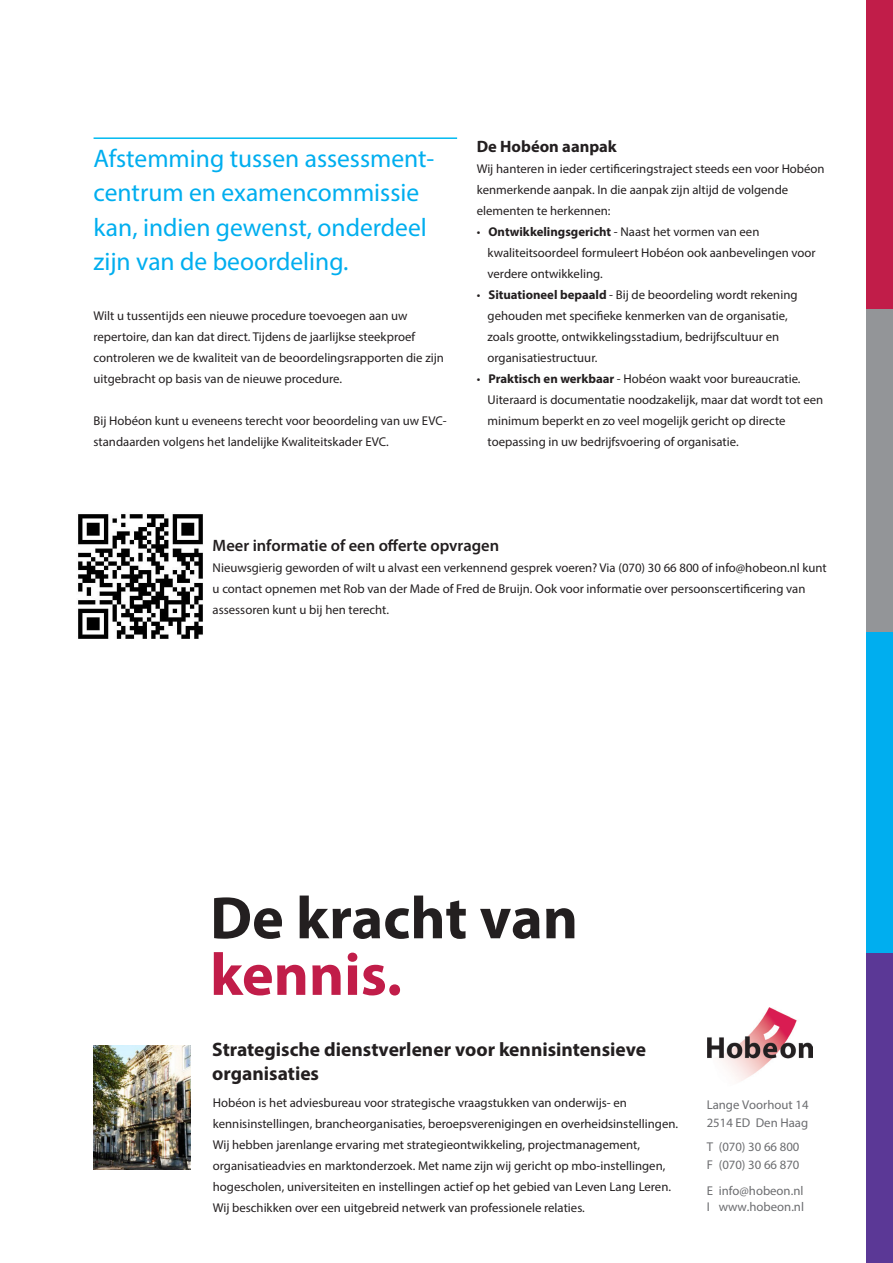
<style>
.page{position:relative;width:893px;height:1263px;background:#fff}
.page>*{position:absolute;margin:0;border:0;box-sizing:border-box;transform-origin:0 0}
.t1{font:700 60.15px "Myriad Pro";color:#231f20}
.t2{font:700 60.15px "Myriad Pro";color:#c11d49}
.Quote_blauw{font:25.5px/34.5px "Myriad Pro";color:#00aeef}
.t3{font:700 19.5px/24px "Myriad Pro";color:#231f20}
.Tussenkopje_vet{font:600 16.5px "Myriad Pro";color:#231f20}
.Platte_tekst{font:700 16.5px "Myriad Pro";color:#231f20}
.Platte_tekst-2{font:12.75px/21px "Myriad Pro";color:#231f20}
.Platte_tekst-3{font:12.75px "Myriad Pro";color:#6c6d70}
.s1{font-weight:700}
</style>
<div class="page">
<img style="left:707px;top:1008px;width:106px;height:73px">
<div style="left:867px;top:0;width:26px;height:310px;background:#c11d49"></div>
<div style="left:867px;top:310px;width:26px;height:322px;background:#939598"></div>
<div style="left:867px;top:632px;width:26px;height:322px;background:#00aeef"></div>
<div style="left:867px;top:953px;width:26px;height:310px;background:#5b3896"></div>
<img style="left:94px;top:1046px;width:96px;height:123px">
<img style="left:78px;top:514px;width:125px;height:125px">
<hr style="left:94px;top:137px;width:363px;height:2px;background:#00baf1">
<p class="Quote_blauw" style="left:94px;top:141px;width:342px">Afstemming tussen assessment&shy;centrum en examencommissie kan, indien gewenst, onderdeel zijn van de beoordeling.</p>
<p class="Platte_tekst-2" style="left:94px;top:305px;width:352px">Wilt u tussentijds een nieuwe procedure toevoegen aan uw repertoire, dan kan dat direct. Tijdens de jaarlijkse steekproef controleren we de kwaliteit van de beoordelingsrapporten die zijn uitgebracht op basis van de nieuwe procedure.</p>
<p class="Platte_tekst-2" style="left:94px;top:410px;width:355px">Bij Hobéon kunt u eveneens terecht voor beoordeling van uw EVC&shy;standaarden volgens het landelijke Kwaliteitskader EVC.</p>
<p class="Platte_tekst" style="left:477px;top:135px;width:142px">De Hobéon aanpak</p>
<p class="Platte_tekst-2" style="left:477px;top:158px;width:349px">Wij hanteren in ieder certificeringstraject steeds een voor Hobéon kenmerkende aanpak. In die aanpak zijn altijd de volgende elementen te herkennen:</p>
<p class="Platte_tekst-2" style="left:488px;top:221px;width:330px;text-indent:-11px">• <span class="s1">Ontwikkelingsgericht</span> - Naast het vormen van een kwaliteitsoordeel formuleert Hobéon ook aanbevelingen voor verdere ontwikkeling.</p>
<p class="Platte_tekst-2" style="left:488px;top:284px;width:311px;text-indent:-11px">• <span class="s1">Situationeel bepaald</span> - Bij de beoordeling wordt rekening gehouden met specifieke kenmerken van de organisatie, zoals grootte, ontwikkelingsstadium, bedrijfscultuur en organisatiestructuur.</p>
<p class="Platte_tekst-2" style="left:488px;top:368px;width:337px;text-indent:-11px">• <span class="s1">Praktisch en werkbaar</span> - Hobéon waakt voor bureaucratie.<br>Uiteraard is documentatie noodzakelijk, maar dat wordt tot een minimum beperkt en zo veel mogelijk gericht op directe toepassing in uw bedrijfsvoering of organisatie.</p>
<p class="Tussenkopje_vet" style="left:213px;top:534px;width:288px">Meer informatie of een offerte opvragen</p>
<p class="Platte_tekst-2" style="left:213px;top:557px;width:616px">Nieuwsgierig geworden of wilt u alvast een verkennend gesprek voeren? Via (070) 30 66 800 of info@hobeon.nl kunt u contact opnemen met Rob van der Made of Fred de Bruijn. Ook voor informatie over persoonscertificering van assessoren kunt u bij hen terecht.</p>
<p class="t1" style="left:210px;top:879px;width:369px">De kracht van</p>
<p class="t2" style="left:210px;top:935px;width:193px">kennis.</p>
<p class="t3" style="left:212px;top:1037px;width:435px">Strategische dienstverlener voor kennisintensieve organisaties</p>
<p class="Platte_tekst-2" style="left:213px;top:1092px;width:467px">Hobéon is het adviesbureau voor strategische vraagstukken van onderwijs- en kennisinstellingen, brancheorganisaties, beroepsverenigingen en overheidsinstellingen.<br>Wij hebben jarenlange ervaring met strategieontwikkeling, projectmanagement, organisatieadvies en marktonderzoek. Met name zijn wij gericht op mbo-instellingen, hogescholen, universiteiten en instellingen actief op het gebied van Leven Lang Leren.<br>Wij beschikken over een uitgebreid netwerk van professionele relaties.</p>
<p class="Platte_tekst-3" style="left:707px;top:1097px;width:103px">Lange Voorhout 14</p>
<p class="Platte_tekst-3" style="left:707px;top:1115px;width:103px">2514 ED Den Haag</p>
<p class="Platte_tekst-3" style="left:707px;top:1139px;width:94px">T (070) 30 66 800</p>
<p class="Platte_tekst-3" style="left:707px;top:1157px;width:94px">F (070) 30 66 870</p>
<p class="Platte_tekst-3" style="left:707px;top:1182px;width:98px">E info@hobeon.nl</p>
<p class="Platte_tekst-3" style="left:707px;top:1199px;width:99px">I www.hobeon.nl</p>
</div>
